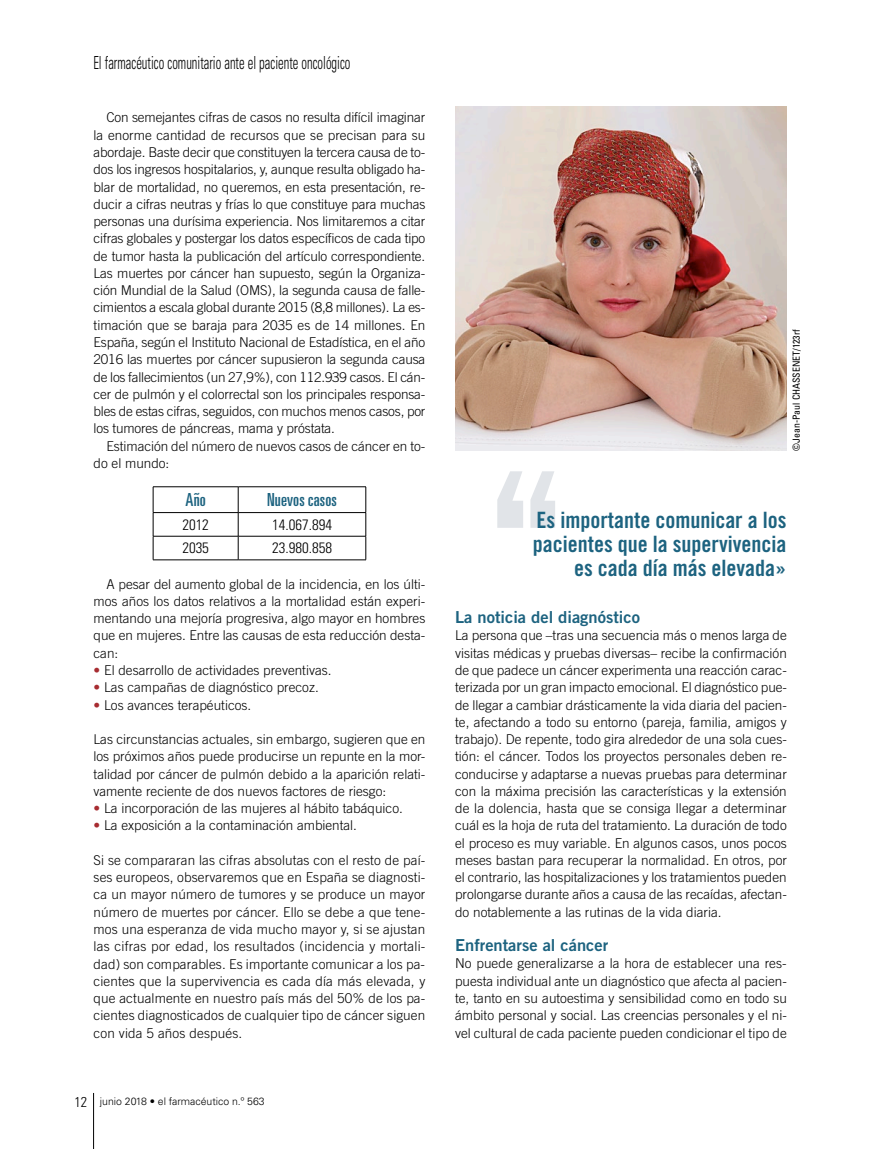
<style>
.page{position:relative;width:872px;height:1149px;background:#fff}
.page>*{position:absolute;margin:0;border:0;box-sizing:border-box;transform-origin:0 0}
.t1{font:22.5px/24px "Trade Gothic LT Std Bd Cn 20";color:#1d6380;text-align:right}
.t2{font:300 condensed 18px "Univers LT Std";color:#000;scale:.7 1}
.t3{font:ultra-condensed 18px "Univers LT Std";letter-spacing:.01em;color:#1d6380}
.t4{font:16.5px "Trade Gothic LT Std Bd 2";color:#1d6380}
.t5{font:300 condensed 15px "Univers LT Std";color:#000}
.t6{font:300 condensed 14.25px "Univers LT Std";color:#000}
.t7{font:300 13.5px/17.2px "Trade Gothic LT Std";color:#000;text-align:justify}
.t8{font:300 10.5px "Univers LT Std";color:#000}
.t9{font:condensed 9.75px "Univers LT Std";color:#000}
.s1{color:#a72c31}
</style>
<div class="page">
<hr style="left:93px;top:1092px;width:1px;height:56px;background:#000">
<hr style="left:153px;top:486px;width:85px;height:1px;background:#000">
<hr style="left:238px;top:486px;width:128px;height:1px;background:#000">
<hr style="left:153px;top:512px;width:85px;height:1px;background:#000">
<hr style="left:238px;top:512px;width:128px;height:1px;background:#000">
<hr style="left:153px;top:536px;width:85px;height:1px;background:#000">
<svg style="left:153px;top:487px;width:1px;height:72px"></svg>
<hr style="left:238px;top:536px;width:128px;height:1px;background:#000">
<svg style="left:238px;top:487px;width:1px;height:72px"></svg>
<svg style="left:365px;top:487px;width:1px;height:72px"></svg>
<hr style="left:153px;top:559px;width:85px;height:1px;background:#000">
<hr style="left:238px;top:559px;width:128px;height:1px;background:#000">
<img style="left:455px;top:106px;width:332px;height:344px">
<svg style="left:530px;top:471px;width:25px;height:56px"></svg>
<svg style="left:497px;top:471px;width:26px;height:56px"></svg>
<h2 class="t2" style="left:93px;top:52px;width:369px">El farmacéutico comunitario ante el paciente oncológico</h2>
<p class="t7" style="left:94px;top:109px;width:333px;text-indent:13px">Con semejantes cifras de casos no resulta difícil imaginar la enorme cantidad de recursos que se precisan para su abordaje. Baste decir que constituyen la tercera causa de to&shy;dos los ingresos hospitalarios, y, aunque resulta obligado ha&shy;blar de mortalidad, no queremos, en esta presentación, re&shy;ducir a cifras neutras y frías lo que constituye para muchas personas una durísima experiencia. Nos limitaremos a citar cifras globales y postergar los datos específicos de cada tipo de tumor hasta la publicación del artículo correspondiente.<br>Las muertes por cáncer han supuesto, según la Organiza&shy;ción Mundial de la Salud (OMS), la segunda causa de falle&shy;cimientos a escala global durante 2015 (8,8 millones). La es&shy;timación que se baraja para 2035 es de 14 millones. En España, según el Instituto Nacional de Estadística, en el año 2016 las muertes por cáncer supusieron la segunda causa de los fallecimientos (un 27,9%), con 112.939 casos. El cán&shy;cer de pulmón y el colorrectal son los principales responsa&shy;bles de estas cifras, seguidos, con muchos menos casos, por los tumores de páncreas, mama y próstata.</p>
<p class="t7" style="left:94px;top:437px;width:333px;text-indent:13px">Estimación del número de nuevos casos de cáncer en to&shy;do el mundo:</p>
<h2 class="t3" style="left:185px;top:489px;width:22px">Año</h2>
<h2 class="t3" style="left:267px;top:489px;width:71px">Nuevos casos</h2>
<p class="t5" style="left:182px;top:515px;width:28px">2012</p>
<p class="t5" style="left:272px;top:515px;width:61px">14.067.894</p>
<p class="t5" style="left:182px;top:539px;width:28px">2035</p>
<p class="t5" style="left:272px;top:539px;width:61px">23.980.858</p>
<p class="t7" style="left:94px;top:575px;width:333px;text-indent:13px">A pesar del aumento global de la incidencia, en los últi&shy;mos años los datos relativos a la mortalidad están experi&shy;mentando una mejoría progresiva, algo mayor en hombres que en mujeres. Entre las causas de esta reducción desta&shy;can:</p>
<p class="t7" style="left:94px;top:661px;width:239px"><span class="s1">•</span> El desarrollo de actividades preventivas.</p>
<p class="t7" style="left:94px;top:678px;width:227px"><span class="s1">•</span> Las campañas de diagnóstico precoz.</p>
<p class="t7" style="left:94px;top:695px;width:159px"><span class="s1">•</span> Los avances terapéuticos.</p>
<p class="t7" style="left:94px;top:730px;width:333px">Las circunstancias actuales, sin embargo, sugieren que en los próximos años puede producirse un repunte en la mor&shy;talidad por cáncer de pulmón debido a la aparición relati&shy;vamente reciente de dos nuevos factores de riesgo:</p>
<p class="t7" style="left:94px;top:799px;width:311px"><span class="s1">•</span> La incorporación de las mujeres al hábito tabáquico.</p>
<p class="t7" style="left:94px;top:816px;width:265px"><span class="s1">•</span> La exposición a la contaminación ambiental.</p>
<p class="t7" style="left:94px;top:851px;width:333px">Si se compararan las cifras absolutas con el resto de paí&shy;ses europeos, observaremos que en España se diagnosti&shy;ca un mayor número de tumores y se produce un mayor número de muertes por cáncer. Ello se debe a que tene&shy;mos una esperanza de vida mucho mayor y, si se ajustan las cifras por edad, los resultados (incidencia y mortali&shy;dad) son comparables. Es importante comunicar a los pa&shy;cientes que la supervivencia es cada día más elevada, y que actualmente en nuestro país más del 50% de los pa&shy;cientes diagnosticados de cualquier tipo de cáncer siguen con vida 5 años después.</p>
<p class="t6" style="left:75px;top:1092px;width:14px">12</p>
<p class="t8" style="left:100px;top:1094px;width:166px">junio 2018 • el farmacéutico n.º 563</p>
<p class="t9" style="left:790px;top:450px;width:123px;rotate:-90deg">©Jean-Paul CHASSENET/123rf</p>
<h1 class="t1" style="left:533px;top:507px;width:255px">Es importante comunicar a los pacientes que la supervivencia es cada día más elevada»</h1>
<p class="t4" style="left:455px;top:607px;width:186px">La noticia del diagnóstico</p>
<p class="t7" style="left:455px;top:626px;width:333px">La persona que –tras una secuencia más o menos larga de visitas médicas y pruebas diversas– recibe la confirmación de que padece un cáncer experimenta una reacción carac&shy;terizada por un gran impacto emocional. El diagnóstico pue&shy;de llegar a cambiar drásticamente la vida diaria del pacien&shy;te, afectando a todo su entorno (pareja, familia, amigos y trabajo). De repente, todo gira alrededor de una sola cues&shy;tión: el cáncer. Todos los proyectos personales deben re&shy;conducirse y adaptarse a nuevas pruebas para determinar con la máxima precisión las características y la extensión de la dolencia, hasta que se consiga llegar a determinar cuál es la hoja de ruta del tratamiento. La duración de todo el proceso es muy variable. En algunos casos, unos pocos meses bastan para recuperar la normalidad. En otros, por el contrario, las hospitalizaciones y los tratamientos pueden prolongarse durante años a causa de las recaídas, afectan&shy;do notablemente a las rutinas de la vida diaria.</p>
<p class="t4" style="left:455px;top:934px;width:155px">Enfrentarse al cáncer</p>
<p class="t7" style="left:455px;top:954px;width:333px">No puede generalizarse a la hora de establecer una res&shy;puesta individual ante un diagnóstico que afecta al pacien&shy;te, tanto en su autoestima y sensibilidad como en todo su ámbito personal y social. Las creencias personales y el ni&shy;vel cultural de cada paciente pueden condicionar el tipo de</p>
</div>
